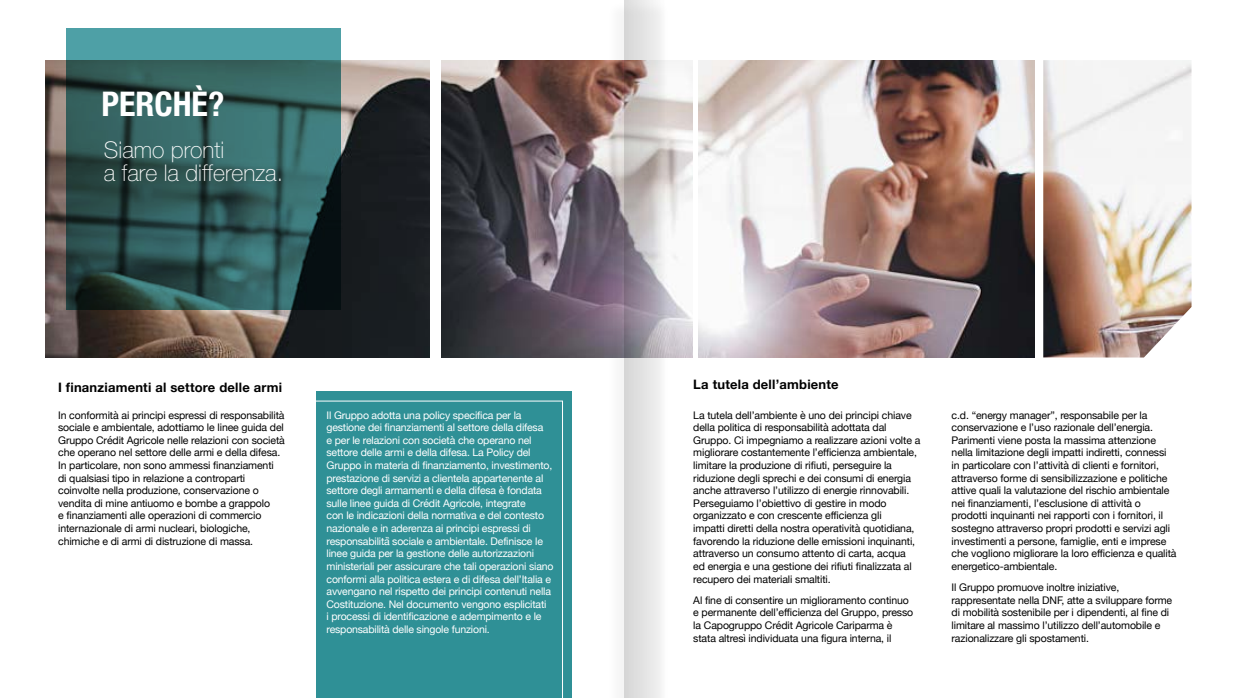
<style>
.page{position:relative;width:1248px;height:698px;background:#fff}
.page>*{position:absolute;margin:0;border:0;box-sizing:border-box;transform-origin:0 0}
.t1{font:700 condensed 34px "Helvetica Neue LT Std";color:#fff}
.t2{font:100 23px/23px "Helvetica Neue LT Std";color:#fff}
.t3{font:700 13px "Helvetica Neue";letter-spacing:.015em;color:#000}
.t4{font:10.5px/12.6px "Helvetica Neue";letter-spacing:-.01em;color:#000}
.t5{font:10.5px/12.6px "Helvetica Neue";letter-spacing:-.015em;color:#fff}
</style>
<div class="page">
<div style="left:606px;top:1px;width:64px;height:696px;background:#f9f9f9"></div>
<div style="left:316px;top:391px;width:255px;height:306px;background:#2f9096"></div>
<svg style="left:316px;top:400px;width:247px;height:297px"></svg>
<div style="left:624px;top:0;width:48px;height:697px;background:linear-gradient(to right,#d3d3d3,#fefefe)"></div>
<img style="left:45px;top:60px;width:385px;height:297px">
<svg style="left:66px;top:28px;width:274px;height:281px"></svg>
<img style="left:441px;top:60px;width:251px;height:297px">
<img style="left:1043px;top:60px;width:148px;height:297px">
<img style="left:698px;top:60px;width:335px;height:297px">
<h1 class="t1" style="left:101px;top:84px;width:124px">PERCHÈ?</h1>
<h2 class="t2" style="left:104px;top:138px;width:181px">Siamo pronti<br>a fare la differenza.</h2>
<p class="t3" style="left:58px;top:376px;width:225px">I finanziamenti al settore delle armi</p>
<p class="t3" style="left:693px;top:374px;width:147px">La tutela dell’ambiente</p>
<p class="t5" style="left:326px;top:409px;width:228px">Il Gruppo adotta una policy specifica per la gestione dei finanziamenti al settore della difesa<br>e per le relazioni con società che operano nel settore delle armi e della difesa. La Policy del Gruppo in materia di finanziamento, investimento, prestazione di servizi a clientela appartenente al settore degli armamenti e della difesa è fondata sulle linee guida di Crédit Agricole, integrate<br>con le indicazioni della normativa e del contesto nazionale e in aderenza ai principi espressi di responsabilità̀sociale e ambientale. Definisce le linee guida per la gestione delle autorizzazioni ministeriali per assicurare che tali operazioni siano conformi alla politica estera e di difesa dell’Italia e avvengano nel rispetto dei principi contenuti nella Costituzione. Nel documento vengono esplicitati<br>i processi di identificazione e adempimento e le responsabilità delle singole funzioni.</p>
<p class="t4" style="left:58px;top:409px;width:228px">In conformità ai principi espressi di responsabilità sociale e ambientale, adottiamo le linee guida del Gruppo Crédit Agricole nelle relazioni con società che operano nel settore delle armi e della difesa.<br>In particolare, non sono ammessi finanziamenti di qualsiasi tipo in relazione a controparti coinvolte nella produzione, conservazione o vendita di mine antiuomo e bombe a grappolo<br>e finanziamenti alle operazioni di commercio internazionale di armi nucleari, biologiche, chimiche e di armi di distruzione di massa.</p>
<p class="t4" style="left:693px;top:409px;width:228px">La tutela dell’ambiente è uno dei principi chiave della politica di responsabilità adottata dal Gruppo. Ci impegniamo a realizzare azioni volte a migliorare costantemente l’efficienza ambientale, limitare la produzione di rifiuti, perseguire la riduzione degli sprechi e dei consumi di energia anche attraverso l’utilizzo di energie rinnovabili.<br>Perseguiamo l’obiettivo di gestire in modo organizzato e con crescente efficienza gli<br>impatti diretti della nostra operatività quotidiana, favorendo la riduzione delle emissioni inquinanti, attraverso un consumo attento di carta, acqua<br>ed energia e una gestione dei rifiuti finalizzata al recupero dei materiali smaltiti.</p>
<p class="t4" style="left:693px;top:594px;width:221px">Al fine di consentire un miglioramento continuo e permanente dell’efficienza del Gruppo, presso la Capogruppo Crédit Agricole Cariparma è stata altresì individuata una figura interna, il</p>
<p class="t4" style="left:951px;top:409px;width:226px">c.d. “energy manager”, responsabile per la conservazione e l’uso razionale dell’energia.<br>Parimenti viene posta la massima attenzione nella limitazione degli impatti indiretti, connessi in particolare con l’attività di clienti e fornitori, attraverso forme di sensibilizzazione e politiche attive quali la valutazione del rischio ambientale nei finanziamenti, l’esclusione di attività o prodotti inquinanti nei rapporti con i fornitori, il sostegno attraverso propri prodotti e servizi agli investimenti a persone, famiglie, enti e imprese che vogliono migliorare la loro efficienza e qualità energetico-ambientale.</p>
<p class="t4" style="left:951px;top:581px;width:222px">Il Gruppo promuove inoltre iniziative, rappresentate nella DNF, atte a sviluppare forme di mobilità sostenibile per i dipendenti, al fine di limitare al massimo l’utilizzo dell’automobile e razionalizzare gli spostamenti.</p>
</div>
